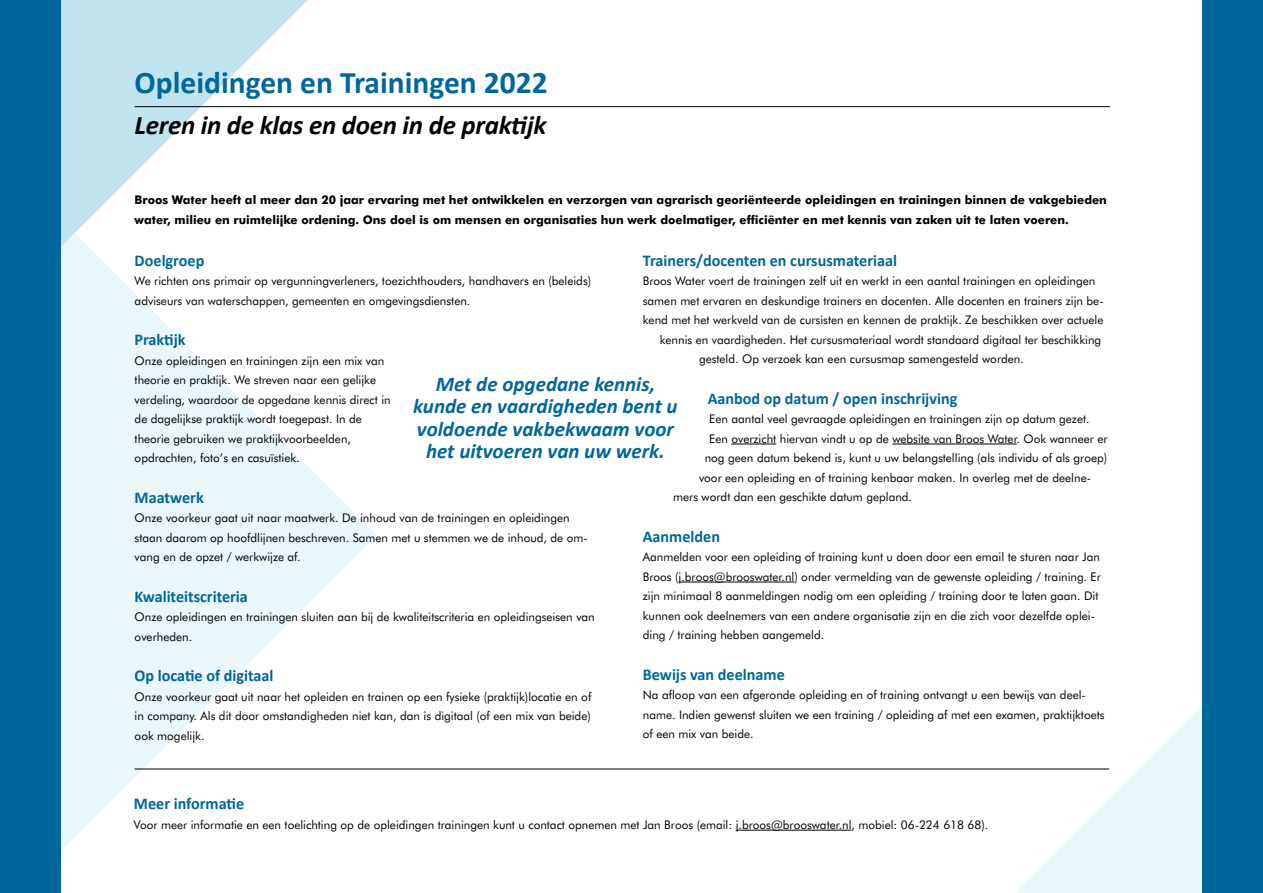
<style>
.page{position:relative;width:1263px;height:893px;background:#fff}
.page>*{position:absolute;margin:0;border:0;box-sizing:border-box;transform-origin:0 0}
.t1{font:700 31.5px "Calibri";color:#00669b}
.t2{font:italic 700 27px "Calibri";letter-spacing:-.01em;color:#000}
.t3{font:italic 700 21px/22.5px "Calibri";color:#00669b;text-align:center}
.t4{font:700 16.5px "Calibri";color:#00669b}
.t5{font:12px/19.5px "Futura BT";color:#000}
.t6{font:700 12px/19.5px "Futura BT";color:#000}
</style>
<div class="page">
<svg style="left:61px;top:308px;width:316px;height:543px;fill:#ebf7fb"></svg>
<svg style="left:61px;top:0;width:247px;height:308px"></svg>
<svg style="left:1015px;top:707px;width:187px;height:186px;fill:#edf7fb"></svg>
<hr style="left:731px;top:444px;width:45px;height:1px;background:#000">
<hr style="left:892px;top:444px;width:125px;height:1px;background:#000">
<hr style="left:679px;top:582px;width:115px;height:1px;background:#000">
<hr style="left:135px;top:106px;width:975px;height:1px;background:#000">
<hr style="left:135px;top:769px;width:974px;height:1px;background:#000">
<hr style="left:736px;top:830px;width:115px;height:1px;background:#000">
<div style="left:0;top:0;width:61px;height:893px;background:#00669b"></div>
<div style="left:1202px;top:0;width:61px;height:893px;background:#00669b"></div>
<h1 class="t1" style="left:135px;top:63px;width:415px">Opleidingen en Trainingen 2022</h1>
<h2 class="t2" style="left:135px;top:108px;width:413px">Leren in de klas en doen in de praktijk</h2>
<p class="t6" style="left:135px;top:190px;width:974px">Broos Water heeft al meer dan 20 jaar ervaring met het ontwikkelen en verzorgen van agrarisch georiënteerde opleidingen en trainingen binnen de vakgebieden water, milieu en ruimtelijke ordening. Ons doel is om mensen en organisaties hun werk doelmatiger, efficiënter en met kennis van zaken uit te laten voeren.</p>
<h3 class="t4" style="left:135px;top:250px;width:71px">Doelgroep</h3>
<p class="t5" style="left:135px;top:271px;width:458px">We richten ons primair op vergunningverleners, toezichthouders, handhavers en (beleids) adviseurs van waterschappen, gemeenten en omgevingsdiensten.</p>
<h3 class="t4" style="left:135px;top:329px;width:53px">Praktijk</h3>
<p class="t5" style="left:135px;top:351px;width:258px">Onze opleidingen en trainingen zijn een mix van theorie en praktijk. We streven naar een gelijke verdeling, waardoor de opgedane kennis direct in de dagelijkse praktijk wordt toegepast. In de theorie gebruiken we praktijkvoorbeelden, opdrachten, foto’s en casuïstiek.</p>
<h3 class="t4" style="left:135px;top:487px;width:71px">Maatwerk</h3>
<p class="t5" style="left:135px;top:508px;width:455px">Onze voorkeur gaat uit naar maatwerk. De inhoud van de trainingen en opleidingen staan daarom op hoofdlijnen beschreven. Samen met u stemmen we de inhoud, de om&shy;vang en de opzet / werkwijze af.</p>
<h3 class="t4" style="left:135px;top:586px;width:115px">Kwaliteitscriteria</h3>
<p class="t5" style="left:135px;top:607px;width:462px">Onze opleidingen en trainingen sluiten aan bij de kwaliteitscriteria en opleidingseisen van overheden.</p>
<h3 class="t4" style="left:135px;top:665px;width:140px">Op locatie of digitaal</h3>
<p class="t5" style="left:135px;top:687px;width:458px;text-align:justify">Onze voorkeur gaat uit naar het opleiden en trainen op een fysieke (praktijk)locatie en of in company. Als dit door omstandigheden niet kan, dan is digitaal (of een mix van beide) ook mogelijk.</p>
<h3 class="t4" style="left:643px;top:250px;width:256px">Trainers/docenten en cursusmateriaal</h3>
<p class="t5" style="left:643px;top:271px;width:454px">Broos Water voert de trainingen zelf uit en werkt in een aantal trainingen en opleidingen</p>
<p class="t5" style="left:643px;top:291px;width:462px">samen met ervaren en deskundige trainers en docenten. Alle docenten en trainers zijn be-</p>
<p class="t5" style="left:643px;top:310px;width:462px">kend met het werkveld van de cursisten en kennen de praktijk. Ze beschikken over actuele</p>
<p class="t5" style="left:660px;top:330px;width:443px">kennis en vaardigheden. Het cursusmateriaal wordt standaard digitaal ter beschikking</p>
<p class="t5" style="left:699px;top:349px;width:326px">gesteld. Op verzoek kan een cursusmap samengesteld worden.</p>
<h3 class="t4" style="left:708px;top:388px;width:251px">Aanbod op datum / open inschrijving</h3>
<p class="t5" style="left:709px;top:409px;width:382px">Een aantal veel gevraagde opleidingen en trainingen zijn op datum gezet.</p>
<p class="t5" style="left:709px;top:429px;width:400px">Een overzicht hiervan vindt u op de website van Broos Water. Ook wanneer er</p>
<p class="t5" style="left:705px;top:448px;width:404px">nog geen datum bekend is, kunt u uw belangstelling (als individu of als groep)</p>
<p class="t5" style="left:699px;top:468px;width:394px">voor een opleiding en of training kenbaar maken. In overleg met de deelne-</p>
<p class="t5" style="left:673px;top:487px;width:240px">mers wordt dan een geschikte datum gepland.</p>
<h3 class="t4" style="left:643px;top:526px;width:79px">Aanmelden</h3>
<p class="t5" style="left:643px;top:547px;width:459px">Aanmelden voor een opleiding of training kunt u doen door een email te sturen naar Jan Broos (j.broos@brooswater.nl) onder vermelding van de gewenste opleiding / training. Er zijn minimaal 8 aanmeldingen nodig om een opleiding / training door te laten gaan. Dit kunnen ook deelnemers van een andere organisatie zijn en die zich voor dezelfde oplei&shy;ding / training hebben aangemeld.</p>
<h3 class="t4" style="left:643px;top:664px;width:143px">Bewijs van deelname</h3>
<p class="t5" style="left:643px;top:685px;width:463px">Na afloop van een afgeronde opleiding en of training ontvangt u een bewijs van deel&shy;name. Indien gewenst sluiten we een training / opleiding af met een examen, praktijktoets of een mix van beide.</p>
<h3 class="t3" style="left:413px;top:371px;width:266px">Met de opgedane kennis, kunde en vaardigheden bent u voldoende vakbekwaam voor het uitvoeren van uw werk.</h3>
<h3 class="t4" style="left:134px;top:794px;width:112px">Meer informatie</h3>
<p class="t5" style="left:134px;top:815px;width:856px">Voor meer informatie en een toelichting op de opleidingen trainingen kunt u contact opnemen met Jan Broos (email: j.broos@brooswater.nl, mobiel: 06-224 618 68).</p>
</div>
